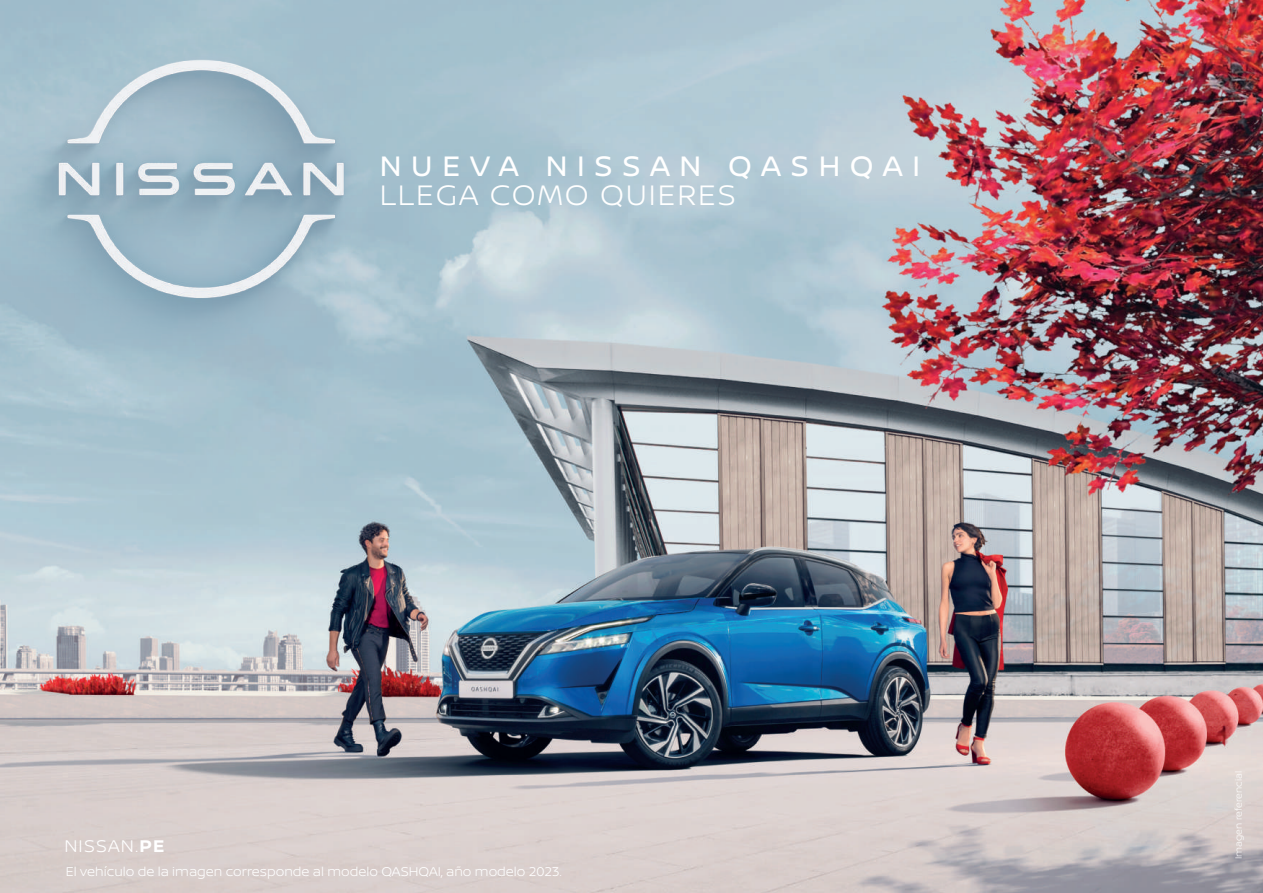
<style>
.page{position:relative;width:1263px;height:893px;background:#fff}
.page>*{position:absolute;margin:0;border:0;box-sizing:border-box;transform-origin:0 0}
.t1{font:30px "Nissan Brand";letter-spacing:.325em;color:#fff}
.t2{font:300 30px "Nissan Brand";letter-spacing:.065em;color:#fff}
.t3{font:300 18px "Nissan Brand";letter-spacing:.065em;color:#fff}
.t4{font:300 13.5px "Nissan Brand";color:#fff}
.t5{font:300 9.75px "Nissan Brand";color:#fff}
.s1{font-weight:700}
</style>
<div class="page">
<img style="left:0;top:0;width:1263px;height:893px">
<img style="left:0;top:0;width:402px;height:399px">
<h1 class="t1" style="left:380px;top:144px;width:542px">NUEVA NISSAN QASHQAI</h1>
<h1 class="t2" style="left:380px;top:173px;width:358px">LLEGA COMO QUIERES</h1>
<h2 class="t3" style="left:64px;top:833px;width:101px">NISSAN.<span class="s1">PE</span></h2>
<p class="t4" style="left:66px;top:861px;width:497px">El vehículo de la imagen corresponde al modelo QASHQAI, año modelo 2023.</p>
<p class="t5" style="left:1231px;top:859px;width:90px;rotate:-90deg">Imagen referencial</p>
</div>
